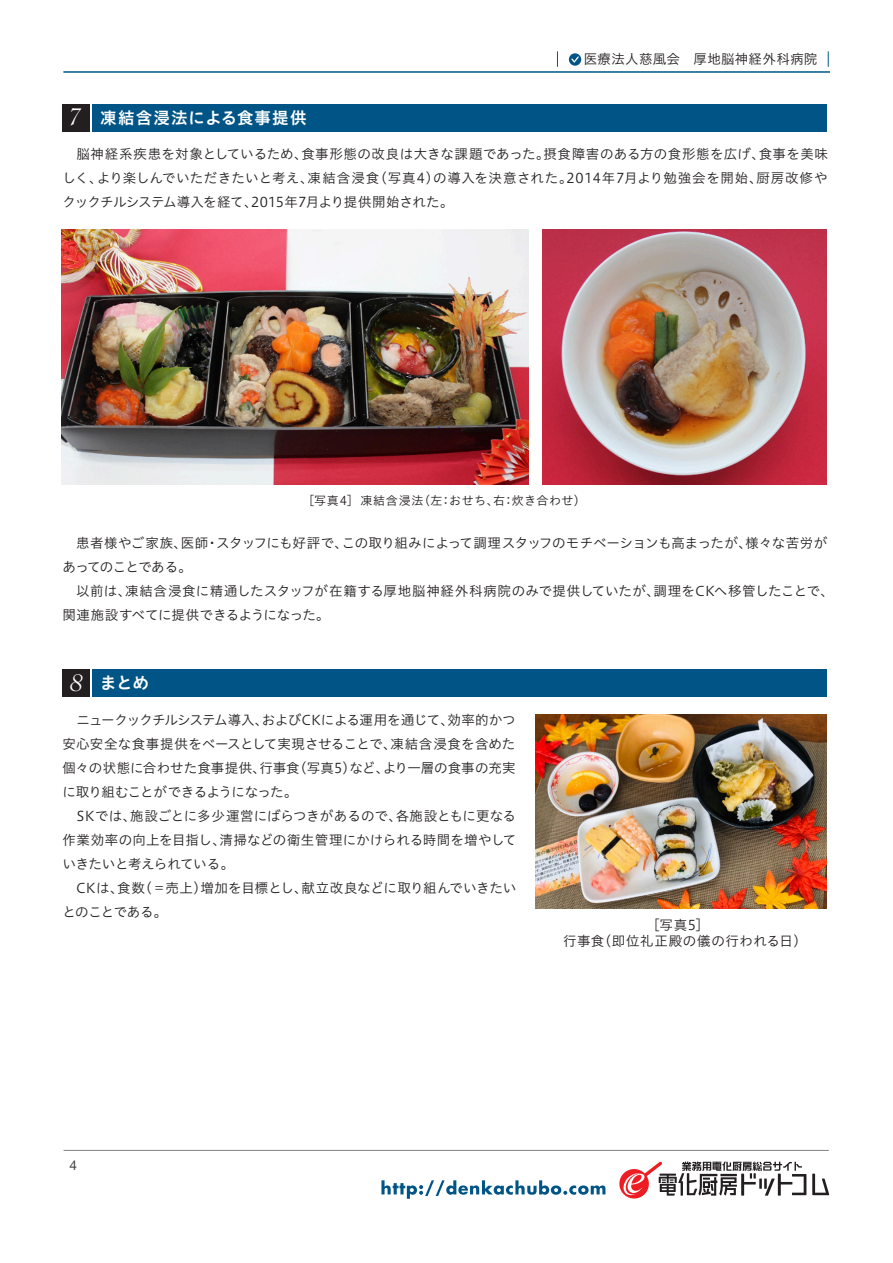
<style>
.page{position:relative;width:893px;height:1263px;background:#fff}
.page>*{position:absolute;margin:0;border:0;box-sizing:border-box;transform-origin:0 0}
.t1{font:42px "Savoye Let Plain";color:#fff}
.t2{font:16.5px "Hiragino UD Sans Std W6";letter-spacing:.07em;color:#fff}
.t3{font:16.5px "Hiragino UD Sans Std W6";letter-spacing:.05em;color:#fff}
.t4{font:13.5px/24px "Hiragino UD Sans Std W3";color:#231f20}
.t5{font:13.5px/16.5px "Hiragino UD Sans Std W3";letter-spacing:.04em;color:#231f20}
.t6{font:13.5px "Hiragino UD Sans Std W3";letter-spacing:.02em;color:#231f20}
.t7{font:13.5px "Helvetica Neue";color:#3e3e3f}
.t8{font:12px "Hiragino UD Sans Std W3";letter-spacing:.055em;color:#231f20}
</style>
<div class="page">
<svg style="left:828px;top:51px;width:1px;height:16px"></svg>
<svg style="left:557px;top:51px;width:1px;height:16px"></svg>
<svg style="left:569px;top:53px;width:12px;height:13px"></svg>
<hr style="left:64px;top:1150px;width:765px;height:1px;background:#808285">
<svg style="left:812px;top:1173px;width:17px;height:22px"></svg>
<svg style="left:619px;top:1161px;width:187px;height:38px"></svg>
<svg style="left:381px;top:1180px;width:224px;height:19px"></svg>
<hr style="left:63px;top:71px;width:767px;height:2px;background:#005586">
<div style="left:92px;top:104px;width:734px;height:28px;background:#005586"></div>
<div style="left:63px;top:104px;width:27px;height:28px;background:#231f20"></div>
<div style="left:92px;top:669px;width:734px;height:28px;background:#005586"></div>
<div style="left:63px;top:669px;width:27px;height:28px;background:#231f20"></div>
<img style="left:62px;top:229px;width:466px;height:255px">
<img style="left:542px;top:229px;width:284px;height:255px">
<img style="left:536px;top:714px;width:291px;height:194px">
<h1 class="t1" style="left:71px;top:85px;width:11px">7</h1>
<p class="t2" style="left:100px;top:105px;width:208px">凍結含浸法による食事提供</p>
<p class="t6" style="left:584px;top:49px;width:235px">医療法人慈風会　厚地脳神経外科病院</p>
<p class="t4" style="left:62px;top:141px;width:767px;text-align:justify">　脳神経系疾患を対象としているため、食事形態の改良は大きな課題であった。摂食障害のある方の食形態を広げ、食事を美味しく、より楽しんでいただきたいと考え、凍結含浸食（写真4）の導入を決意された。2014年7月より勉強会を開始、厨房改修やクックチルシステム導入を経て、2015年7月より提供開始された。</p>
<p class="t8" style="left:308px;top:491px;width:279px">[写真4] 凍結含浸法（左：おせち、右：炊き合わせ）</p>
<p class="t4" style="left:62px;top:530px;width:773px">　患者様やご家族、医師・スタッフにも好評で、この取り組みによって調理スタッフのモチベーションも高まったが、様々な苦労があってのことである。<br>　以前は、凍結含浸食に精通したスタッフが在籍する厚地脳神経外科病院のみで提供していたが、調理をCKへ移管したことで、関連施設すべてに提供できるようになった。</p>
<h1 class="t1" style="left:71px;top:651px;width:15px">8</h1>
<p class="t3" style="left:100px;top:670px;width:50px">まとめ</p>
<p class="t4" style="left:62px;top:707px;width:455px;text-indent:14px">ニュークックチルシステム導入、およびCKによる運用を通じて、効率的かつ安心安全な食事提供をベースとして実現させることで、凍結含浸食を含めた個々の状態に合わせた食事提供、行事食（写真5）など、より一層の食事の充実に取り組むことができるようになった。<br>　SKでは、施設ごとに多少運営にばらつきがあるので、各施設ともに更なる作業効率の向上を目指し、清掃などの衛生管理にかけられる時間を増やしていきたいと考えられている。<br>　CKは、食数（＝売上）増加を目標とし、献立改良などに取り組んでいきたいとのことである。</p>
<p class="t5" style="left:563px;top:916px;width:245px;text-indent:90px">[写真5]<br>行事食（即位礼正殿の儀の行われる日）</p>
<p class="t7" style="left:69px;top:1155px;width:9px">4</p>
</div>
